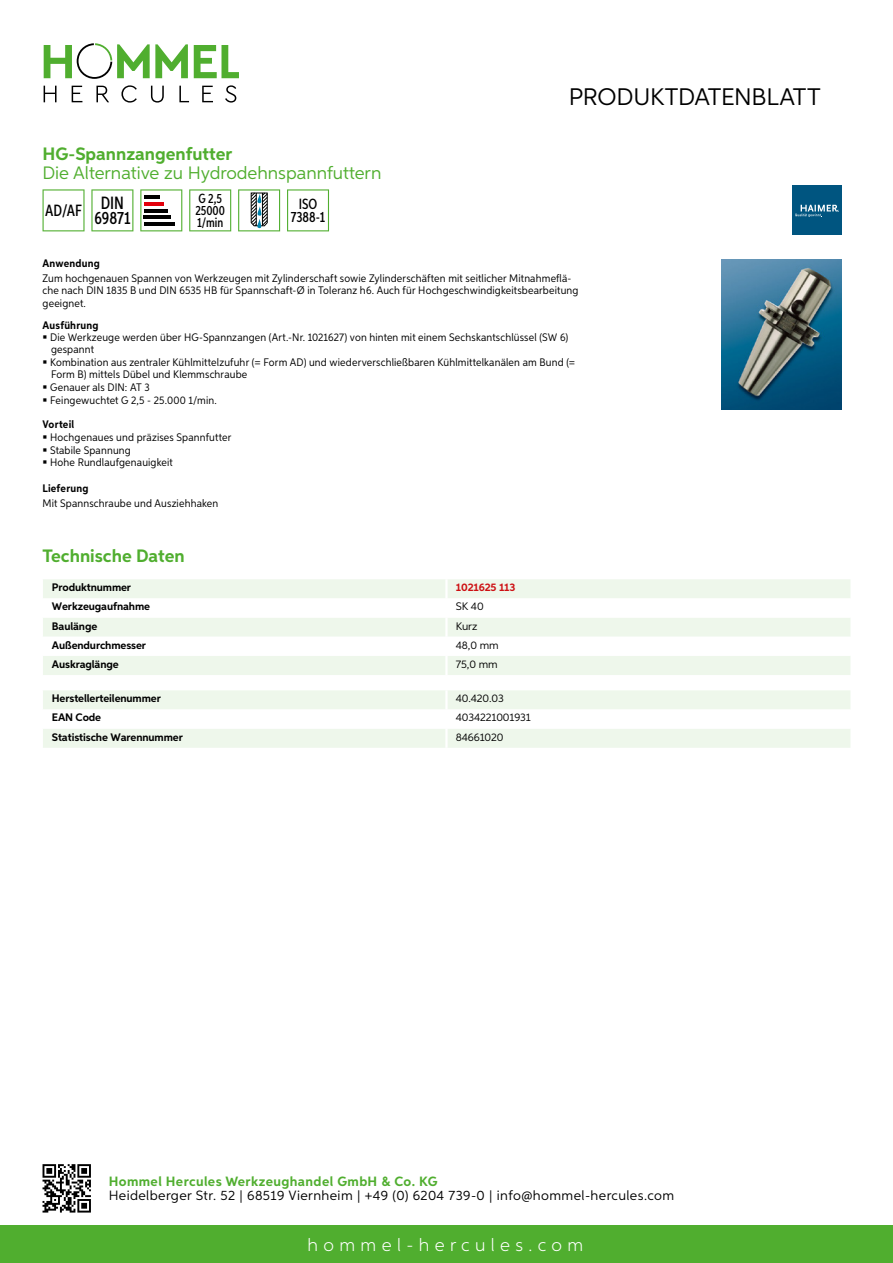
<style>
.page{position:relative;width:893px;height:1263px;background:#fff}
.page>*{position:absolute;margin:0;border:0;box-sizing:border-box;transform-origin:0 0}
.t1{font:24px "Aspira";letter-spacing:-.01em;color:#000}
.t2{font:18px "Aspira";color:#50ae2f}
.t3{font:700 18px "Aspira";color:#50ae2f}
.t4{font:300 18px "Aspira";letter-spacing:.3em;color:#fff}
.t5{font:500 17.85px "Aspira XX Nar";color:#000}
.t6{font:500 16.35px "Aspira XX Nar";color:#000}
.t7{font:500 14.85px/13.4px "Aspira XX Nar";color:#000;text-align:center}
.t8{font:13.5px "Aspira";letter-spacing:.03em;color:#000}
.t9{font:700 13.5px "Aspira";letter-spacing:.03em;color:#50ae2f}
.t10{font:500 13.35px/11.9px "Aspira XX Nar";color:#000}
.t11{font:10.95px/12.5px "Aspira Nar";letter-spacing:.015em;color:#000}
.t12{font:700 10.95px "Aspira";letter-spacing:-.01em;color:#000}
.t13{font:10.95px "Aspira";letter-spacing:-.01em;color:#000}
.t14{font:700 10.95px "Aspira Nar";letter-spacing:.02em;color:#000}
.t15{font:700 10.95px "Aspira";letter-spacing:-.01em;color:#cd1013}
</style>
<div class="page">
<div style="left:0;top:1226px;width:893px;height:37px;background:#50ae2f"></div>
<svg style="left:43px;top:1164px;width:48px;height:48px"></svg>
<svg style="left:194px;top:45px;width:45px;height:33px"></svg>
<svg style="left:44px;top:43px;width:144px;height:36px"></svg>
<svg style="left:44px;top:86px;width:13px;height:16px"></svg>
<svg style="left:72px;top:86px;width:10px;height:16px"></svg>
<svg style="left:96px;top:86px;width:13px;height:16px"></svg>
<svg style="left:121px;top:85px;width:16px;height:18px"></svg>
<svg style="left:151px;top:86px;width:13px;height:17px"></svg>
<svg style="left:179px;top:86px;width:10px;height:16px"></svg>
<svg style="left:202px;top:86px;width:11px;height:16px"></svg>
<svg style="left:225px;top:85px;width:11px;height:18px"></svg>
<div style="left:43px;top:579px;width:807px;height:96px;background:#eef7eb"></div>
<svg style="left:43px;top:598px;width:807px;height:58px"></svg>
<hr style="left:445px;top:579px;width:3px;height:19px;background:#fff">
<hr style="left:445px;top:598px;width:3px;height:20px;background:#fff">
<hr style="left:445px;top:618px;width:3px;height:19px;background:#fff">
<hr style="left:445px;top:637px;width:3px;height:19px;background:#fff">
<hr style="left:445px;top:656px;width:3px;height:19px;background:#fff">
<svg style="left:43px;top:690px;width:807px;height:58px"></svg>
<hr style="left:445px;top:729px;width:3px;height:19px;background:#fff">
<svg style="left:43px;top:189px;width:42px;height:42px"></svg>
<svg style="left:91px;top:189px;width:42px;height:42px"></svg>
<svg style="left:140px;top:189px;width:42px;height:42px"></svg>
<hr style="left:144px;top:196px;width:16px;height:3px;background:#000">
<hr style="left:144px;top:202px;width:20px;height:4px;background:#e3000b">
<hr style="left:144px;top:209px;width:23px;height:3px;background:#000">
<hr style="left:144px;top:216px;width:27px;height:3px;background:#000">
<hr style="left:144px;top:222px;width:31px;height:4px;background:#000">
<svg style="left:189px;top:189px;width:42px;height:42px"></svg>
<svg style="left:238px;top:189px;width:42px;height:42px"></svg>
<svg style="left:287px;top:189px;width:42px;height:42px"></svg>
<img style="left:722px;top:259px;width:120px;height:150px">
<div style="left:792px;top:185px;width:50px;height:50px;background:#005580"></div>
<svg style="left:795px;top:205px;width:44px;height:12px"></svg>
<h2 class="t3" style="left:43px;top:142px;width:191px">HG-Spannzangenfutter</h2>
<h2 class="t2" style="left:43px;top:162px;width:340px">Die Alternative zu Hydrodehnspannfuttern</h2>
<h3 class="t6" style="left:45px;top:201px;width:80px">AD/AF <sup>DIN</sup></h3>
<h3 class="t5" style="left:94px;top:207px;width:38px">69871</h3>
<p class="t10" style="left:195px;top:193px;width:31px">G 2,5<br>25000<br>1/min</p>
<h3 class="t7" style="left:291px;top:197px;width:36px">ISO<br>7388-1</h3>
<h1 class="t1" style="left:569px;top:82px;width:253px">Produktdatenblatt</h1>
<p class="t14" style="left:43px;top:257px;width:59px">Anwendung</p>
<p class="t11" style="left:43px;top:273px;width:537px;line-height:12px">Zum hochgenauen Spannen von Werkzeugen mit Zylinderschaft sowie Zylinderschäften mit seitlicher Mitnahmeflä&shy;che nach DIN 1835 B und DIN 6535 HB für Spannschaft-Ø in Toleranz h6. Auch für Hochgeschwindigkeitsbearbeitung geeignet.</p>
<p class="t14" style="left:43px;top:318px;width:58px">Ausführung</p>
<p class="t11" style="left:50px;top:331px;width:527px">Die Werkzeuge werden über HG-Spannzangen (Art.-Nr. 1021627) von hinten mit einem Sechskantschlüssel (SW 6) gespannt<br>Kombination aus zentraler Kühlmittelzufuhr (= Form AD) und wiederverschließbaren Kühlmittelkanälen am Bund (= Form B) mittels Dübel und Klemmschraube<br>Genauer als DIN: AT 3<br>Feingewuchtet G 2,5 - 25.000 1/min.</p>
<p class="t14" style="left:43px;top:418px;width:33px">Vorteil</p>
<p class="t11" style="left:50px;top:430px;width:183px">Hochgenaues und präzises Spannfutter<br>Stabile Spannung<br>Hohe Rundlaufgenauigkeit</p>
<p class="t14" style="left:43px;top:481px;width:47px">Lieferung</p>
<p class="t11" style="left:43px;top:497px;width:177px">Mit Spannschraube und Ausziehhaken</p>
<h2 class="t3" style="left:43px;top:545px;width:144px">Technische Daten</h2>
<p class="t12" style="left:52px;top:581px;width:81px">Produktnummer</p>
<p class="t15" style="left:456px;top:581px;width:61px">1021625 113</p>
<p class="t12" style="left:52px;top:600px;width:100px">Werkzeugaufnahme</p>
<p class="t13" style="left:456px;top:600px;width:29px">SK 40</p>
<p class="t12" style="left:52px;top:619px;width:47px">Baulänge</p>
<p class="t13" style="left:456px;top:619px;width:23px">Kurz</p>
<p class="t12" style="left:52px;top:638px;width:96px">Außendurchmesser</p>
<p class="t13" style="left:456px;top:638px;width:44px">48,0 mm</p>
<p class="t12" style="left:52px;top:657px;width:68px">Auskraglänge</p>
<p class="t13" style="left:456px;top:657px;width:43px">75,0 mm</p>
<p class="t12" style="left:52px;top:692px;width:111px">Herstellerteilenummer</p>
<p class="t13" style="left:456px;top:692px;width:49px">40.420.03</p>
<p class="t12" style="left:52px;top:711px;width:51px">EAN Code</p>
<p class="t13" style="left:456px;top:711px;width:77px">4034221001931</p>
<p class="t12" style="left:52px;top:730px;width:132px">Statistische Warennummer</p>
<p class="t13" style="left:456px;top:730px;width:49px">84661020</p>
<p class="t9" style="left:109px;top:1172px;width:330px">Hommel Hercules Werkzeughandel GmbH &amp; Co. KG</p>
<p class="t8" style="left:109px;top:1187px;width:567px">Heidelberger Str. 52 | 68519 Viernheim | +49 (0) 6204 739-0 | info@hommel-hercules.com</p>
<h2 class="t4" style="left:307px;top:1234px;width:277px">hommel-hercules.com</h2>
</div>
